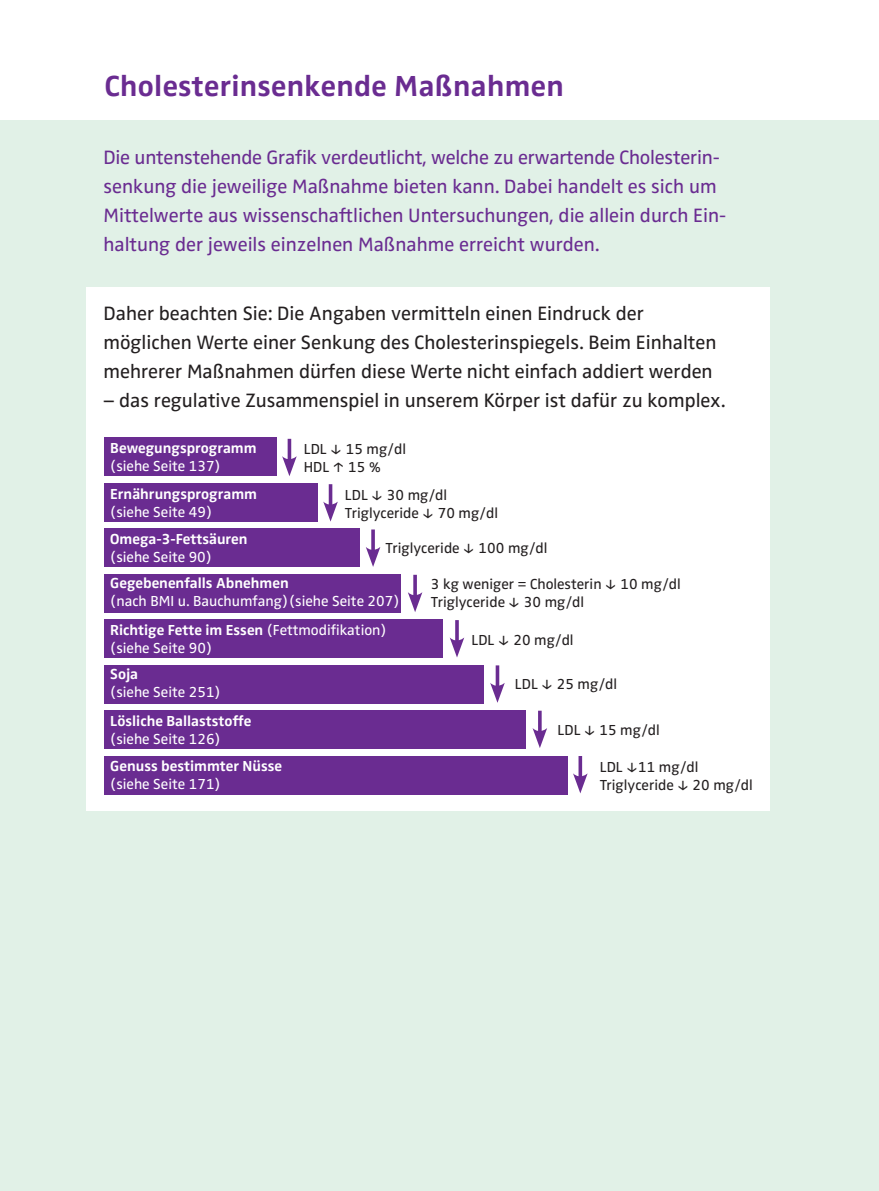
<style>
.page{position:relative;width:879px;height:1191px;background:#fff}
.page>*{position:absolute;margin:0;border:0;box-sizing:border-box;transform-origin:0 0}
.t1{font:700 30px "Zwo Pro";letter-spacing:.01em;color:#6a2c91}
.t2{font:20px/29px "Zwo Pro";color:#6a2c91}
.t3{font:20px/29px "Zwo Pro";color:#231f20}
.t4{font:15px/18px "Zwo Pro";color:#231f20}
.t5{font:15px/18px "Zwo Pro";color:#fff}
.t6{font:700 15px "Zwo Pro";color:#fff}
.s1{font-weight:700}
</style>
<div class="page">
<div style="left:0;top:119px;width:879px;height:1072px;background:#e1f1e7"></div>
<div style="left:86px;top:287px;width:684px;height:524px;background:#fff"></div>
<div style="left:104px;top:483px;width:213px;height:38px;background:#6a2c91"></div>
<div style="left:104px;top:437px;width:172px;height:39px;background:#6a2c91"></div>
<div style="left:104px;top:528px;width:255px;height:39px;background:#6a2c91"></div>
<div style="left:104px;top:574px;width:297px;height:38px;background:#6a2c91"></div>
<div style="left:104px;top:665px;width:380px;height:38px;background:#6a2c91"></div>
<div style="left:104px;top:619px;width:338px;height:38px;background:#6a2c91"></div>
<div style="left:104px;top:710px;width:421px;height:38px;background:#6a2c91"></div>
<div style="left:104px;top:756px;width:463px;height:38px;background:#6a2c91"></div>
<hr style="left:329px;top:484px;width:3px;height:24px;background:#6a2c91">
<svg style="left:323px;top:501px;width:15px;height:20px"></svg>
<hr style="left:288px;top:439px;width:3px;height:24px;background:#6a2c91">
<svg style="left:282px;top:456px;width:15px;height:20px"></svg>
<svg style="left:371px;top:529px;width:4px;height:18px"></svg>
<svg style="left:366px;top:547px;width:14px;height:20px"></svg>
<svg style="left:413px;top:575px;width:4px;height:17px"></svg>
<svg style="left:408px;top:592px;width:14px;height:20px"></svg>
<svg style="left:455px;top:620px;width:4px;height:17px"></svg>
<svg style="left:450px;top:637px;width:14px;height:20px"></svg>
<svg style="left:538px;top:710px;width:4px;height:18px"></svg>
<svg style="left:532px;top:728px;width:15px;height:20px"></svg>
<hr style="left:496px;top:665px;width:3px;height:24px;background:#6a2c91">
<svg style="left:490px;top:682px;width:15px;height:21px"></svg>
<svg style="left:578px;top:756px;width:4px;height:17px"></svg>
<svg style="left:573px;top:773px;width:14px;height:20px"></svg>
<h1 class="t1" style="left:105px;top:68px;width:460px">Cholesterinsenkende Maßnahmen</h1>
<p class="t2" style="left:103px;top:144px;width:624px">Die untenstehende Grafik verdeutlicht, welche zu erwartende Cholesterin&shy;senkung die jeweilige Maßnahme bieten kann. Dabei handelt es sich um Mittelwerte aus wissenschaftlichen Untersuchungen, die allein durch Ein&shy;haltung der jeweils einzelnen Maßnahme erreicht wurden.</p>
<p class="t3" style="left:103px;top:299px;width:614px">Daher beachten Sie: Die Angaben vermitteln einen Eindruck der möglichen Werte einer Senkung des Cholesterinspiegels. Beim Einhalten mehrerer Maßnahmen dürfen diese Werte nicht einfach addiert werden</p>
<p class="t3" style="left:103px;top:386px;width:623px">– das regulative Zusammenspiel in unserem Körper ist dafür zu komplex.</p>
<p class="t6" style="left:110px;top:440px;width:148px">Bewegungsprogramm</p>
<p class="t5" style="left:110px;top:458px;width:112px">(siehe Seite 137)</p>
<p class="t6" style="left:110px;top:485px;width:148px">Ernährungsprogramm</p>
<p class="t5" style="left:110px;top:503px;width:103px">(siehe Seite 49)</p>
<p class="t6" style="left:110px;top:530px;width:139px">Omega-3-Fettsäuren</p>
<p class="t5" style="left:110px;top:548px;width:103px">(siehe Seite 90)</p>
<p class="t4" style="left:304px;top:441px;width:104px">LDL ↓ 15 mg/dl<br>HDL ↑ 15 %</p>
<p class="t4" style="left:345px;top:486px;width:155px">LDL ↓ 30 mg/dl<br>Triglyceride ↓ 70 mg/dl</p>
<p class="t4" style="left:386px;top:540px;width:163px">Triglyceride ↓ 100 mg/dl</p>
<p class="t6" style="left:110px;top:574px;width:180px">Gegebenenfalls Abnehmen</p>
<p class="t5" style="left:110px;top:592px;width:291px">(nach BMI u. Bauchumfang) (siehe Seite 207)</p>
<p class="t4" style="left:431px;top:575px;width:251px">3 kg weniger = Cholesterin ↓ 10 mg/dl<br>Triglyceride ↓ 30 mg/dl</p>
<p class="t5" style="left:110px;top:621px;width:278px"><span class="s1">Richtige Fette im Essen</span> (Fettmodifikation) (siehe Seite 90)</p>
<p class="t4" style="left:471px;top:631px;width:104px">LDL ↓ 20 mg/dl</p>
<p class="t6" style="left:110px;top:665px;width:29px">Soja</p>
<p class="t5" style="left:110px;top:683px;width:112px">(siehe Seite 251)</p>
<p class="t6" style="left:110px;top:711px;width:143px">Lösliche Ballaststoffe</p>
<p class="t5" style="left:110px;top:730px;width:112px">(siehe Seite 126)</p>
<p class="t6" style="left:110px;top:757px;width:173px">Genuss bestimmter Nüsse</p>
<p class="t5" style="left:110px;top:776px;width:112px">(siehe Seite 171)</p>
<p class="t4" style="left:515px;top:675px;width:104px">LDL ↓ 25 mg/dl</p>
<p class="t4" style="left:557px;top:722px;width:104px">LDL ↓ 15 mg/dl</p>
<p class="t4" style="left:600px;top:758px;width:155px">LDL ↓11 mg/dl<br>Triglyceride ↓ 20 mg/dl</p>
</div>
